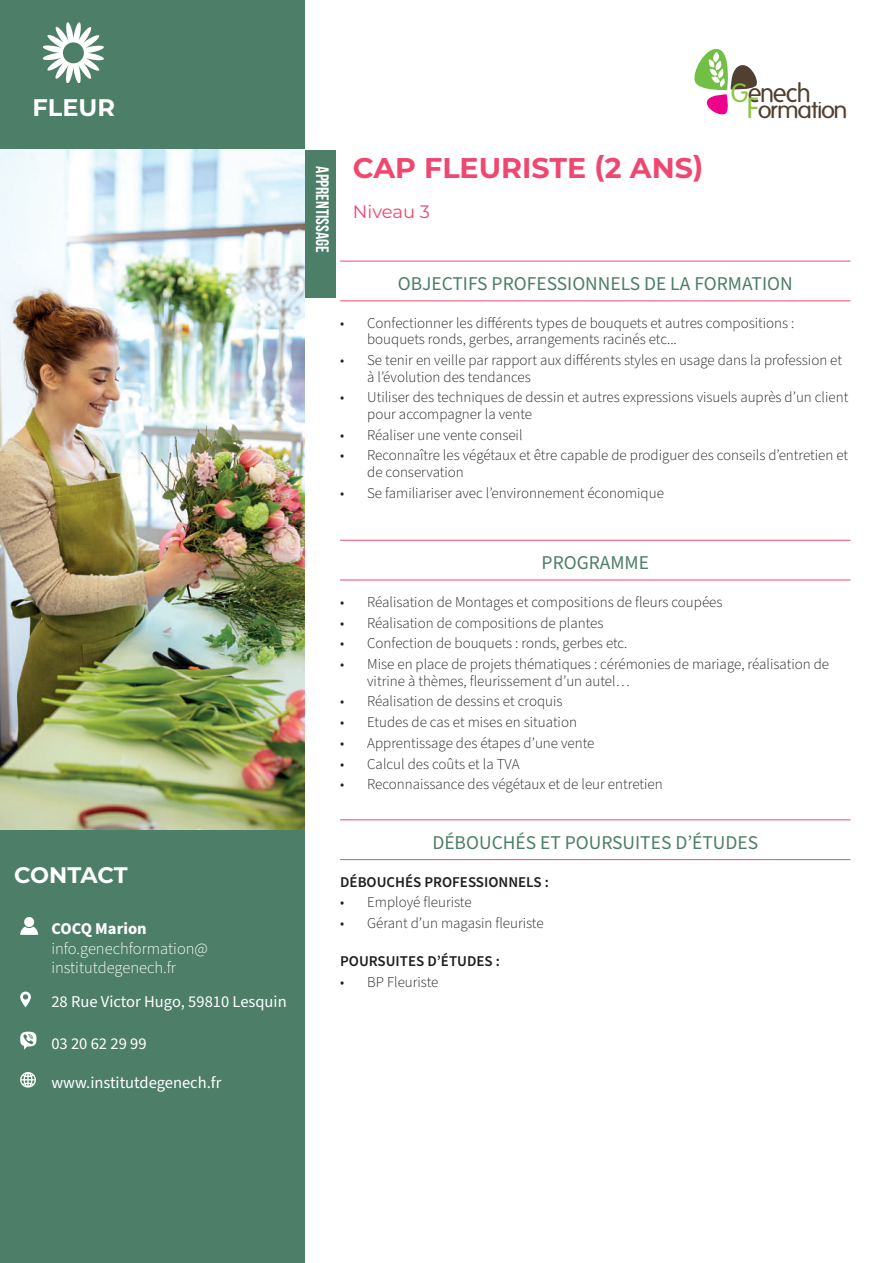
<style>
.page{position:relative;width:893px;height:1263px;background:#fff}
.page>*{position:absolute;margin:0;border:0;box-sizing:border-box;transform-origin:0 0}
.t1{font:700 28.5px "Montserrat";color:#f04770}
.t2{font:25.65px "Folks";letter-spacing:-.025em;color:#51402f}
.t3{font:700 24px "Montserrat";color:#fff}
.t4{font:23.1px "Folks";letter-spacing:-.06em;color:#51402f;scale:1.11 1}
.t5{font:700 22.5px "Montserrat";letter-spacing:-.01em;color:#fff}
.t6{font:19.5px "Source Sans Pro";color:#4c7e68}
.t7{font:700 18px "Bebas Neue";color:#fff}
.t8{font:18px "Montserrat";color:#f04770}
.t9{font:16.5px "Source Sans Pro";color:#fff}
.t10{font:300 16.5px/19.8px "Source Sans Pro";color:#fff}
.t11{font:700 16.5px "Source Sans Pro";color:#fff}
.t12{font:300 15px/16.5px "Source Sans Pro";color:#231f20}
.t13{font:600 15px "Source Sans Pro";color:#231f20}
.s1{color:#8bc63e}
.s2{font-size:28.2px;color:#8bc63e}
</style>
<div class="page">
<div style="left:0;top:0;width:305px;height:1263px;background:#4c7e68"></div>
<div style="left:303px;top:150px;width:33px;height:148px;background:#4c7e68"></div>
<img style="left:0;top:150px;width:305px;height:679px">
<svg style="left:20px;top:917px;width:18px;height:18px"></svg>
<svg style="left:20px;top:991px;width:11px;height:16px"></svg>
<svg style="left:20px;top:1031px;width:17px;height:18px"></svg>
<svg style="left:20px;top:1072px;width:16px;height:15px"></svg>
<hr style="left:340px;top:261px;width:510px;height:1px;background:#f04770">
<hr style="left:340px;top:300px;width:510px;height:1px;background:#f04770">
<hr style="left:340px;top:540px;width:510px;height:1px;background:#f04770">
<hr style="left:340px;top:580px;width:510px;height:1px;background:#f04770">
<hr style="left:340px;top:819px;width:510px;height:1px;background:#f04770">
<hr style="left:340px;top:859px;width:510px;height:1px;background:#f04770">
<svg style="left:694px;top:49px;width:63px;height:66px"></svg>
<svg style="left:43px;top:22px;width:61px;height:60px"></svg>
<h3 class="t3" style="left:33px;top:90px;width:84px">FLEUR</h3>
<h3 class="t5" style="left:14px;top:859px;width:115px">CONTACT</h3>
<p class="t11" style="left:51px;top:917px;width:97px">COCQ Marion</p>
<p class="t10" style="left:51px;top:939px;width:158px">info.genechformation@ institutdegenech.fr</p>
<p class="t9" style="left:51px;top:991px;width:237px">28 Rue Victor Hugo, 59810 Lesquin</p>
<p class="t9" style="left:51px;top:1032px;width:97px">03 20 62 29 99</p>
<p class="t9" style="left:51px;top:1071px;width:172px">www.institutdegenech.fr</p>
<h2 class="t2" style="left:731px;top:79px;width:82px"><span class="s1">G</span>enech</h2>
<h3 class="t4" style="left:747px;top:98px;width:92px"><span class="s2">F</span>ormation</h3>
<p class="t7" style="left:332px;top:166px;width:88px;rotate:90deg">Apprentissage</p>
<h1 class="t1" style="left:353px;top:147px;width:352px">CAP FLEURISTE (2 ANS)</h1>
<p class="t8" style="left:353px;top:200px;width:79px">Niveau 3</p>
<h3 class="t6" style="left:398px;top:270px;width:396px">OBJECTIFS PROFESSIONNELS DE LA FORMATION</h3>
<p class="t12" style="left:367px;top:315px;width:429px;text-indent:-27px">• Confectionner les différents types de bouquets et autres compositions : bouquets ronds, gerbes, arrangements racinés etc...</p>
<p class="t12" style="left:367px;top:352px;width:476px;text-indent:-27px">• Se tenir en veille par rapport aux différents styles en usage dans la profession et à l’évolution des tendances</p>
<p class="t12" style="left:367px;top:389px;width:483px;text-indent:-27px">• Utiliser des techniques de dessin et autres expressions visuels auprès d’un client pour accompagner la vente</p>
<p class="t12" style="left:340px;top:427px;width:184px">• Réaliser une vente conseil</p>
<p class="t12" style="left:367px;top:447px;width:482px;text-indent:-27px">• Reconnaître les végétaux et être capable de prodiguer des conseils d’entretien et de conservation</p>
<p class="t12" style="left:340px;top:485px;width:325px">• Se familiariser avec l’environnement économique</p>
<h3 class="t6" style="left:542px;top:550px;width:109px">PROGRAMME</h3>
<p class="t12" style="left:340px;top:594px;width:384px">• Réalisation de Montages et compositions de fleurs coupées</p>
<p class="t12" style="left:340px;top:615px;width:265px">• Réalisation de compositions de plantes</p>
<p class="t12" style="left:340px;top:636px;width:289px">• Confection de bouquets : ronds, gerbes etc.</p>
<p class="t12" style="left:367px;top:656px;width:463px;text-indent:-27px">• Mise en place de projets thématiques : cérémonies de mariage, réalisation de vitrine à thèmes, fleurissement d’un autel…</p>
<p class="t12" style="left:340px;top:694px;width:224px">• Réalisation de dessins et croquis</p>
<p class="t12" style="left:340px;top:714px;width:238px">• Etudes de cas et mises en situation</p>
<p class="t12" style="left:340px;top:735px;width:256px">• Apprentissage des étapes d’une vente</p>
<p class="t12" style="left:340px;top:756px;width:181px">• Calcul des coûts et la TVA</p>
<p class="t12" style="left:340px;top:777px;width:324px">• Reconnaissance des végétaux et de leur entretien</p>
<h3 class="t6" style="left:432px;top:829px;width:327px">DÉBOUCHÉS ET POURSUITES D’ÉTUDES</h3>
<p class="t13" style="left:340px;top:871px;width:210px">DÉBOUCHÉS PROFESSIONNELS :</p>
<p class="t12" style="left:340px;top:894px;width:133px">• Employé fleuriste</p>
<p class="t12" style="left:340px;top:915px;width:205px">• Gérant d’un magasin fleuriste</p>
<p class="t13" style="left:340px;top:951px;width:161px">POURSUITES D’ÉTUDES :</p>
<p class="t12" style="left:340px;top:974px;width:100px">• BP Fleuriste</p>
</div>
